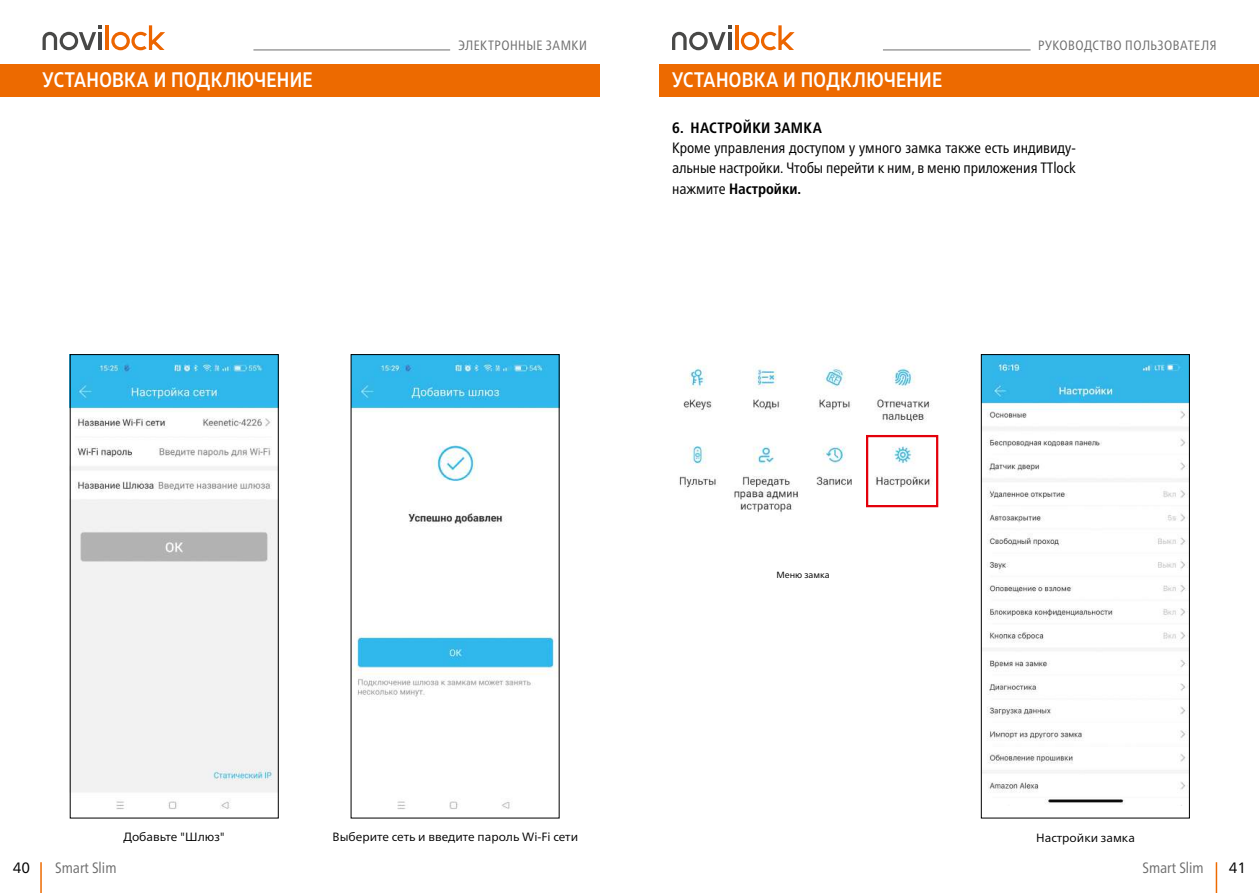
<style>
.page{position:relative;width:1259px;height:893px;background:#fff}
.page>*{position:absolute;margin:0;border:0;box-sizing:border-box;transform-origin:0 0}
.t1{font:500 21px "Muller Narrow";letter-spacing:.015em;color:#fff}
.t2{font:condensed 15px/20.2px "Frutiger Neue LTW1 G";letter-spacing:-.005em;color:#000;text-align:justify}
.t3{font:condensed 15px "Frutiger Neue LTW1 G";color:#6e6e6e}
.t4{font:700 condensed 15px "Frutiger Neue LTW1 G";letter-spacing:.02em;color:#000}
.t5{font:15px "Frutiger Neue LTW1 G";color:#000}
.t6{font:condensed 13.5px "Frutiger Neue LTW1 G";letter-spacing:.035em;color:#6e6e6e}
.t7{font:12px "Frutiger Neue LTW1 G";color:#000}
.t8{font:9px "Frutiger Neue LTW1 G";color:#000}
.s1{font-weight:700}
</style>
<div class="page">
<div style="left:0;top:64px;width:600px;height:33px;background:#ed6a00"></div>
<div style="left:659px;top:64px;width:600px;height:33px;background:#ed6a00"></div>
<svg style="left:43px;top:25px;width:59px;height:25px"></svg>
<hr style="left:106px;top:25px;width:3px;height:25px;background:#ec6500">
<svg style="left:111px;top:25px;width:54px;height:25px"></svg>
<svg style="left:672px;top:25px;width:59px;height:25px"></svg>
<hr style="left:735px;top:25px;width:3px;height:25px;background:#ec6500">
<svg style="left:741px;top:25px;width:53px;height:25px"></svg>
<hr style="left:40px;top:862px;width:2px;height:31px;background:#ed6a00">
<hr style="left:1215px;top:862px;width:2px;height:31px;background:#ed6a00">
<hr style="left:883px;top:50px;width:147px;height:1px;background:#6e6e6e">
<hr style="left:253px;top:50px;width:197px;height:1px;background:#6e6e6e">
<img style="left:72px;top:356px;width:205px;height:453px">
<img style="left:353px;top:356px;width:204px;height:453px">
<div style="left:70px;top:354px;width:209px;height:464px;border:1px solid #000"></div>
<img style="left:679px;top:366px;width:257px;height:147px">
<img style="left:983px;top:356px;width:204px;height:448px">
<div style="left:981px;top:354px;width:208px;height:464px;border:1px solid #000"></div>
<div style="left:866px;top:435px;width:72px;height:72px;border:2px solid #e3000b"></div>
<p class="t6" style="left:458px;top:38px;width:130px">ЭЛЕКТРОННЫЕ ЗАМКИ</p>
<h1 class="t1" style="left:43px;top:67px;width:272px">УСТАНОВКА И ПОДКЛЮЧЕНИЕ</h1>
<h1 class="t1" style="left:672px;top:67px;width:272px">УСТАНОВКА И ПОДКЛЮЧЕНИЕ</h1>
<p class="t6" style="left:1038px;top:38px;width:180px">РУКОВОДСТВО ПОЛЬЗОВАТЕЛЯ</p>
<p class="t4" style="left:672px;top:119px;width:151px">6. НАСТРОЙКИ ЗАМКА</p>
<p class="t2" style="left:672px;top:138px;width:405px">Кроме управления доступом у умного замка также есть индивиду&shy;альные настройки. Чтобы перейти к ним, в меню приложения TTlock нажмите <span class="s1">Настройки.</span></p>
<p class="t8" style="left:776px;top:570px;width:55px">Меню замка</p>
<p class="t7" style="left:123px;top:830px;width:103px">Добавьте "Шлюз"</p>
<p class="t7" style="left:332px;top:830px;width:247px">Выберите сеть и введите пароль Wi-Fi сети</p>
<p class="t7" style="left:1036px;top:830px;width:100px">Настройки замка</p>
<p class="t3" style="left:55px;top:859px;width:63px">Smart Slim</p>
<p class="t3" style="left:1142px;top:859px;width:63px">Smart Slim</p>
<p class="t5" style="left:13px;top:858px;width:19px">40</p>
<p class="t5" style="left:1229px;top:858px;width:19px">41</p>
</div>
